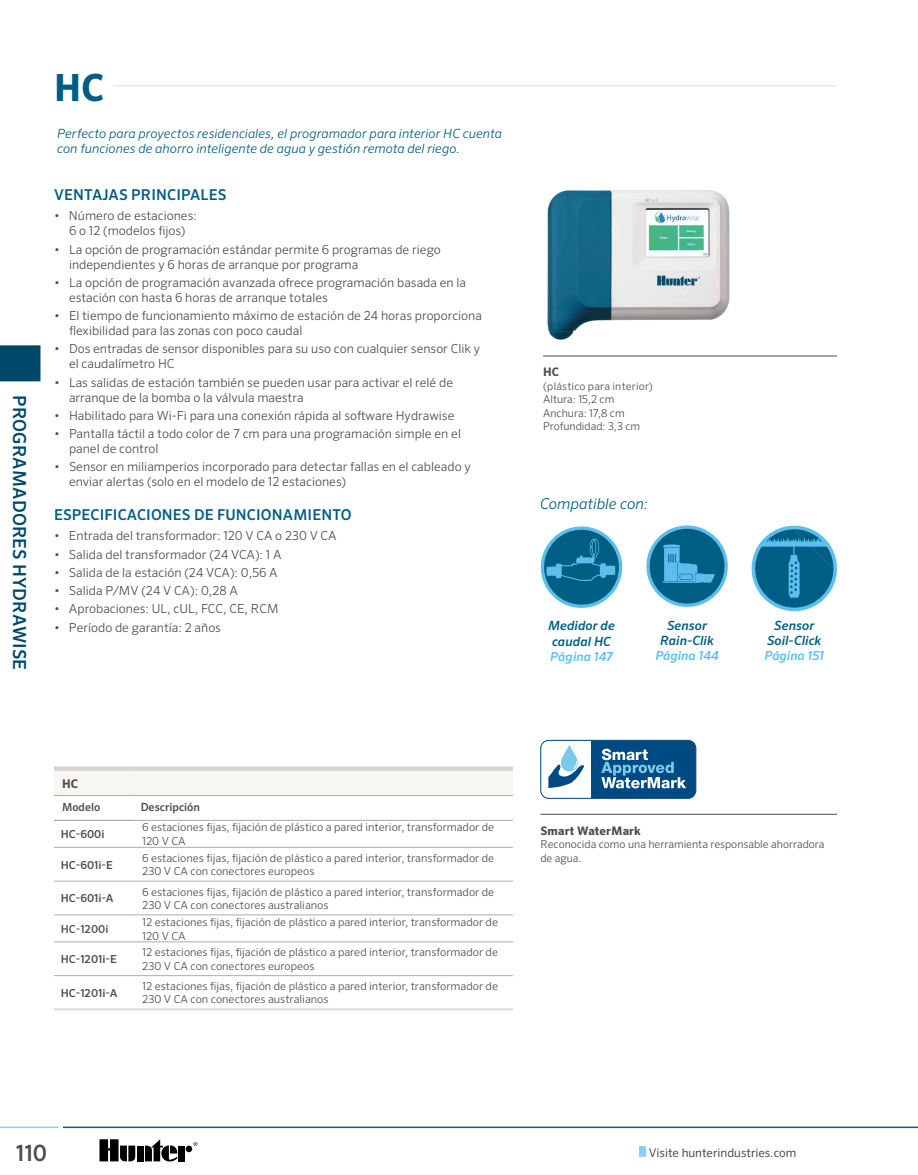
<style>
.page{position:relative;width:918px;height:1175px;background:#fff}
.page>*{position:absolute;margin:0;border:0;box-sizing:border-box;transform-origin:0 0}
.t1{font:700 37.5px "Sero Pro";color:#005d83}
.t2{font:500 22.5px "Sero Pro";color:#4c4d4d}
.t3{font:500 18px "Sero Pro";letter-spacing:.01em;color:#004869}
.t4{font:500 15px "Sero Pro";letter-spacing:.01em;color:#005d83}
.t5{font:italic 300 15px "Sero Pro";color:#005d83}
.t6{font:italic 300 12.75px/15px "Sero Pro";letter-spacing:.005em;color:#005d83}
.t7{font:italic 500 12.75px/15.3px "Sero Pro";letter-spacing:.005em;color:#005d83;text-align:center}
.t8{font:300 12.45px/15px "Sero Pro";color:#4c4d4d}
.t9{font:italic 500 12.45px "Sero Pro";color:#5cbfed}
.t10{font:12px "Sero Pro";color:#4c4d4d}
.t11{font:700 12px "Sero Pro";color:#4c4d4d}
.t12{font:700 11.7px "Sero Pro";letter-spacing:.015em;color:#4c4d4d}
.t13{font:500 11.25px "Sero Pro";color:#4c4d4d}
.t14{font:300 10.95px/13.5px "Sero Pro";color:#4c4d4d}
.t15{font:500 10.95px "Sero Pro";color:#4c4d4d}
.t16{font:500 10.95px "Sero Pro";color:#535454}
.t17{font:300 10.8px/13.5px "Sero Pro";color:#4c4d4d}
.t18{font:300 10.65px "Sero Pro";letter-spacing:.015em;color:#4c4d4d}
</style>
<div class="page">
<div style="left:0;top:345px;width:40px;height:36px;background:#004869"></div>
<div style="left:640px;top:1146px;width:6px;height:10px;background:#8dcef2"></div>
<hr style="left:63px;top:1126px;width:855px;height:2px;background:#005d83">
<hr style="left:0;top:1126px;width:58px;height:2px;background:#8dcef2">
<svg style="left:194px;top:1142px;width:3px;height:4px"></svg>
<div style="left:137px;top:1145px;width:7px;height:16px;background:#000"></div>
<div style="left:186px;top:1145px;width:6px;height:7px;background:#000;border-radius:50%"></div>
<div style="left:178px;top:1145px;width:7px;height:16px;background:#000"></div>
<svg style="left:145px;top:1139px;width:32px;height:22px"></svg>
<svg style="left:100px;top:1139px;width:35px;height:22px"></svg>
<hr style="left:54px;top:85px;width:783px;height:1px;background:#dbdcdc">
<hr style="left:543px;top:356px;width:294px;height:1px;background:#4c4d4d">
<div style="left:54px;top:47px;width:58px;height:53px;background:#fff"></div>
<hr style="left:540px;top:814px;width:297px;height:1px;background:#4c4d4d">
<div style="left:54px;top:768px;width:459px;height:27px;background:#f8f5f2"></div>
<svg style="left:54px;top:846px;width:459px;height:131px"></svg>
<svg style="left:54px;top:766px;width:80px;height:4px"></svg>
<svg style="left:134px;top:766px;width:379px;height:4px;background:#d7d8d8"></svg>
<hr style="left:54px;top:795px;width:80px;height:1px;background:#abacac">
<hr style="left:134px;top:795px;width:379px;height:1px;background:#abacac">
<hr style="left:54px;top:820px;width:80px;height:1px;background:#969798">
<hr style="left:134px;top:820px;width:379px;height:1px;background:#a8a9a9">
<hr style="left:54px;top:1008px;width:80px;height:2px;background:#d4d5d5">
<hr style="left:134px;top:1008px;width:379px;height:2px;background:#d4d5d5">
<hr style="left:54px;top:847px;width:80px;height:1px;background:#abacac">
<hr style="left:134px;top:847px;width:379px;height:1px;background:#abacac">
<hr style="left:54px;top:880px;width:80px;height:1px;background:#abacac">
<hr style="left:134px;top:880px;width:379px;height:1px;background:#abacac">
<hr style="left:54px;top:914px;width:80px;height:1px;background:#abacac">
<hr style="left:134px;top:914px;width:379px;height:1px;background:#abacac">
<hr style="left:54px;top:941px;width:80px;height:1px;background:#abacac">
<hr style="left:134px;top:941px;width:379px;height:1px;background:#abacac">
<hr style="left:54px;top:975px;width:80px;height:1px;background:#abacac">
<hr style="left:134px;top:975px;width:379px;height:1px;background:#abacac">
<img style="left:547px;top:190px;width:183px;height:150px">
<svg style="left:752px;top:526px;width:85px;height:85px"></svg>
<div style="left:540px;top:740px;width:156px;height:59px;border:1px solid #004a83;border-radius:8px"></div>
<svg style="left:548px;top:745px;width:36px;height:43px"></svg>
<svg style="left:591px;top:740px;width:105px;height:58px;background:#276899"></svg>
<svg style="left:541px;top:526px;width:81px;height:82px"></svg>
<div style="left:544px;top:530px;width:75px;height:74px;background:#005d83;border-radius:50%"></div>
<svg style="left:546px;top:538px;width:69px;height:43px"></svg>
<svg style="left:646px;top:525px;width:82px;height:82px"></svg>
<div style="left:650px;top:529px;width:75px;height:74px;background:#005d83;border-radius:50%"></div>
<svg style="left:663px;top:544px;width:52px;height:39px"></svg>
<h1 class="t1" style="left:54px;top:64px;width:51px">HC</h1>
<h3 class="t3" style="left:30px;top:395px;width:276px;rotate:90deg">PROGRAMADORES HYDRAWISE</h3>
<p class="t6" style="left:57px;top:126px;width:446px">Perfecto para proyectos residenciales, el programador para interior HC cuenta con funciones de ahorro inteligente de agua y gestión remota del riego.</p>
<p class="t4" style="left:54px;top:185px;width:174px">VENTAJAS PRINCIPALES</p>
<p class="t8" style="left:54px;top:208px;width:145px;text-align:center">• Número de estaciones:<br>6 o 12 (modelos fijos)</p>
<p class="t8" style="left:69px;top:241px;width:373px;text-indent:-15px">• La opción de programación estándar permite 6 programas de riego independientes y 6 horas de arranque por programa</p>
<p class="t8" style="left:69px;top:275px;width:399px;text-indent:-15px">• La opción de programación avanzada ofrece programación basada en la estación con hasta 6 horas de arranque totales</p>
<p class="t8" style="left:69px;top:308px;width:415px;text-indent:-15px">• El tiempo de funcionamiento máximo de estación de 24 horas proporciona flexibilidad para las zonas con poco caudal</p>
<p class="t8" style="left:69px;top:341px;width:413px;text-indent:-15px">• Dos entradas de sensor disponibles para su uso con cualquier sensor Clik y el caudalímetro HC</p>
<p class="t8" style="left:69px;top:374px;width:386px;text-indent:-15px">• Las salidas de estación también se pueden usar para activar el relé de arranque de la bomba o la válvula maestra</p>
<p class="t8" style="left:54px;top:408px;width:402px">• Habilitado para Wi-Fi para una conexión rápida al software Hydrawise</p>
<p class="t8" style="left:69px;top:426px;width:394px;text-indent:-15px">• Pantalla táctil a todo color de 7 cm para una programación simple en el panel de control</p>
<p class="t8" style="left:69px;top:459px;width:403px;text-indent:-15px">• Sensor en miliamperios incorporado para detectar fallas en el cableado y enviar alertas (solo en el modelo de 12 estaciones)</p>
<p class="t4" style="left:54px;top:505px;width:299px">ESPECIFICACIONES DE FUNCIONAMIENTO</p>
<p class="t8" style="left:54px;top:528px;width:284px">• Entrada del transformador: 120 V CA o 230 V CA</p>
<p class="t8" style="left:54px;top:546px;width:229px">• Salida del transformador (24 VCA): 1 A</p>
<p class="t8" style="left:54px;top:565px;width:225px">• Salida de la estación (24 VCA): 0,56 A</p>
<p class="t8" style="left:54px;top:583px;width:186px">• Salida P/MV (24 V CA): 0,28 A</p>
<p class="t8" style="left:54px;top:601px;width:226px">• Aprobaciones: UL, cUL, FCC, CE, RCM</p>
<p class="t8" style="left:54px;top:619px;width:168px">• Período de garantía: 2 años</p>
<p class="t12" style="left:543px;top:365px;width:18px">HC</p>
<p class="t18" style="left:543px;top:380px;width:111px">(plástico para interior)</p>
<p class="t17" style="left:543px;top:393px;width:98px">Altura: 15,2 cm<br>Anchura: 17,8 cm<br>Profundidad: 3,3 cm</p>
<p class="t5" style="left:540px;top:495px;width:110px">Compatible con:</p>
<p class="t7" style="left:548px;top:618px;width:68px">Medidor de caudal HC</p>
<p class="t9" style="left:550px;top:649px;width:64px">Página 147</p>
<p class="t7" style="left:660px;top:617px;width:56px">Sensor<br>Rain-Clik</p>
<p class="t9" style="left:655px;top:648px;width:65px">Página 144</p>
<p class="t7" style="left:767px;top:617px;width:56px">Sensor<br>Soil-Click</p>
<p class="t9" style="left:764px;top:648px;width:61px">Página 151</p>
<p class="t11" style="left:62px;top:776px;width:18px">HC</p>
<p class="t13" style="left:62px;top:800px;width:40px">Modelo</p>
<p class="t13" style="left:141px;top:800px;width:61px">Descripción</p>
<p class="t15" style="left:61px;top:827px;width:45px">HC-600i</p>
<p class="t14" style="left:142px;top:820px;width:354px">6 estaciones fijas, fijación de plástico a pared interior, transformador de<br>120 V CA</p>
<p class="t15" style="left:61px;top:858px;width:54px">HC-601i-E</p>
<p class="t14" style="left:142px;top:851px;width:354px">6 estaciones fijas, fijación de plástico a pared interior, transformador de<br>230 V CA con conectores europeos</p>
<p class="t15" style="left:61px;top:891px;width:54px">HC-601i-A</p>
<p class="t14" style="left:142px;top:885px;width:354px">6 estaciones fijas, fijación de plástico a pared interior, transformador de<br>230 V CA con conectores australianos</p>
<p class="t16" style="left:61px;top:922px;width:49px">HC-1200i</p>
<p class="t14" style="left:142px;top:915px;width:358px">12 estaciones fijas, fijación de plástico a pared interior, transformador de<br>120 V CA</p>
<p class="t15" style="left:61px;top:952px;width:58px">HC-1201i-E</p>
<p class="t14" style="left:142px;top:945px;width:358px">12 estaciones fijas, fijación de plástico a pared interior, transformador de<br>230 V CA con conectores europeos</p>
<p class="t15" style="left:61px;top:986px;width:58px">HC-1201i-A</p>
<p class="t14" style="left:142px;top:979px;width:358px">12 estaciones fijas, fijación de plástico a pared interior, transformador de<br>230 V CA con conectores australianos</p>
<p class="t12" style="left:540px;top:823px;width:102px">Smart WaterMark</p>
<p class="t17" style="left:540px;top:837px;width:286px">Reconocida como una herramienta responsable ahorradora de agua.</p>
<h2 class="t2" style="left:16px;top:1139px;width:33px">110</h2>
<p class="t10" style="left:649px;top:1145px;width:149px">Visite hunterindustries.com</p>
</div>
